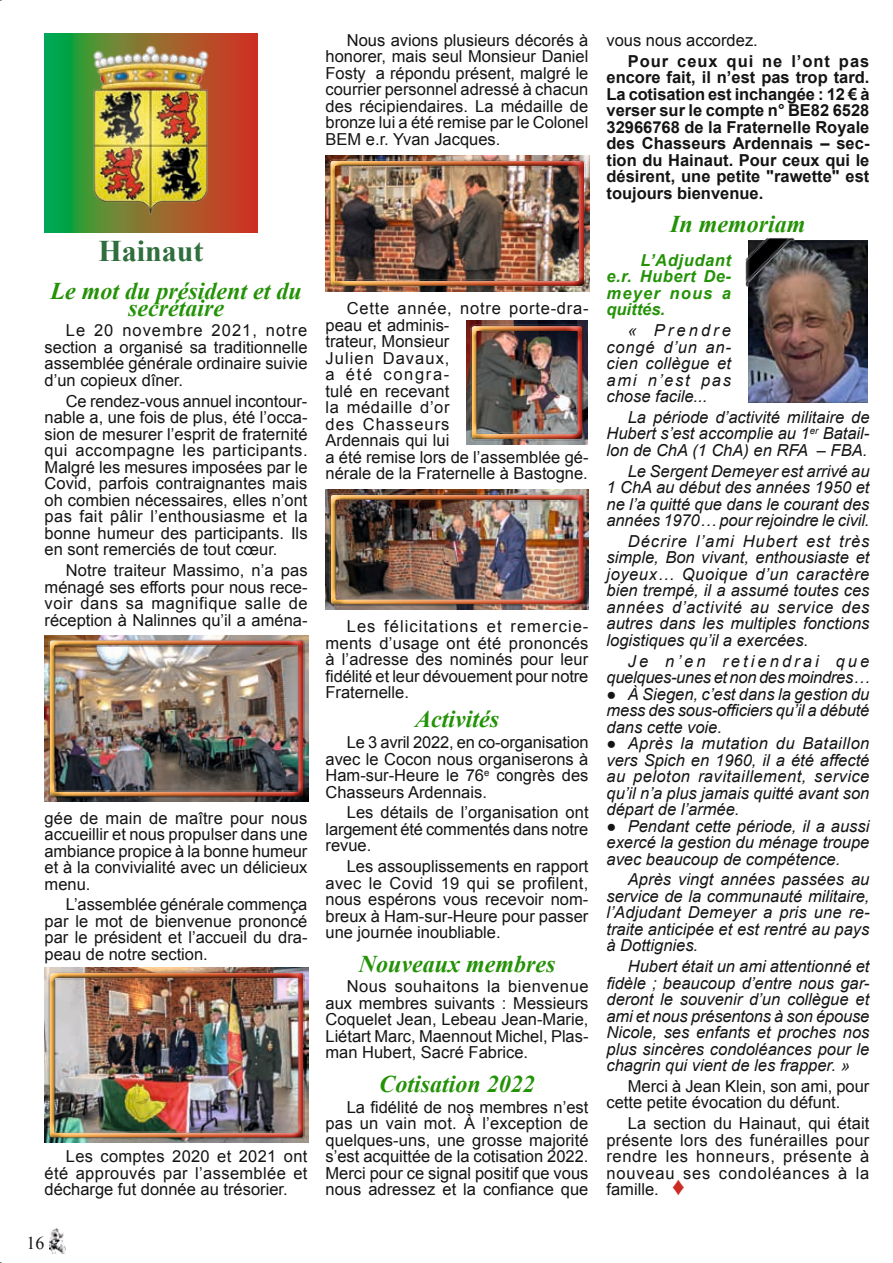
<style>
.page{position:relative;width:893px;height:1263px;background:#fff}
.page>*{position:absolute;margin:0;border:0;box-sizing:border-box;transform-origin:0 0}
.t1{font:700 30px "Times New Roman";color:#2f6f3e}
.t2{font:italic 700 24px "Times New Roman";color:#249207}
.t3{font:18px "Times New Roman";color:#131413}
.t4{font:16.5px/16.5px "Arial";color:#131413;text-align:justify}
.t5{font:italic 16.5px/16.5px "Arial";color:#131413;text-align:justify}
.t6{font:700 16.5px/16.5px "Arial";color:#131413;text-align:justify}
.t7{font:italic 16.5px/16.5px "Arial";letter-spacing:-.02em;color:#131413;text-align:right}
.t8{font:italic 700 16.5px/16.5px "Arial";letter-spacing:.04em;color:#249207;text-align:justify}
.s1{font-style:normal}
.s2{font-size:25.5px;color:#cc2d22}
</style>
<div class="page">
<img style="left:50px;top:1228px;width:16px;height:25px">
<svg style="left:45px;top:34px;width:212px;height:198px;background:#716d34"></svg>
<img style="left:73px;top:45px;width:155px;height:170px">
<div style="left:323px;top:153px;width:268px;height:134px;background:#fff;opacity:.75"></div>
<div style="left:323px;top:157px;width:268px;height:136px;background:#131413;opacity:.75"></div>
<div style="left:466px;top:318px;width:124px;height:120px;background:#fff;opacity:.75"></div>
<div style="left:466px;top:322px;width:124px;height:124px;background:#131413;opacity:.75"></div>
<div style="left:44px;top:632px;width:267px;height:164px;background:#fff;opacity:.75"></div>
<div style="left:44px;top:637px;width:267px;height:166px;background:#131413;opacity:.75"></div>
<div style="left:325px;top:486px;width:266px;height:118px;background:#fff;opacity:.75"></div>
<div style="left:325px;top:490px;width:266px;height:120px;background:#131413;opacity:.75"></div>
<div style="left:43px;top:968px;width:268px;height:175px;background:#131413;opacity:.75"></div>
<img style="left:748px;top:240px;width:119px;height:162px">
<img style="left:745px;top:237px;width:85px;height:85px">
<h1 class="t1" style="left:98px;top:229px;width:107px">Hainaut</h1>
<h2 class="t2" style="left:50px;top:274px;width:253px">Le mot du président et du</h2>
<h2 class="t2" style="left:128px;top:291px;width:97px">secrétaire</h2>
<p class="t4" style="left:45px;top:322px;width:264px;text-indent:21px">Le 20 novembre 2021, notre section a organisé sa traditionnelle assemblée générale ordinaire suivie d’un copieux dîner.</p>
<p class="t4" style="left:45px;top:393px;width:265px;text-indent:21px">Ce rendez-vous annuel incontour&shy;nable a, une fois de plus, été l’occa&shy;sion de mesurer l’esprit de fraternité qui accompagne les participants.<br>Malgré les mesures imposées par le Covid, parfois contraignantes mais oh combien nécessaires, elles n’ont pas fait pâlir l’enthousiasme et la bonne humeur des participants. Ils en sont remerciés de tout cœur.</p>
<p class="t4" style="left:45px;top:562px;width:265px;text-indent:21px">Notre traiteur Massimo, n’a pas ménagé ses efforts pour nous rece&shy;voir dans sa magnifique salle de réception à Nalinnes qu’il a aména-</p>
<p class="t4" style="left:45px;top:809px;width:264px">gée de main de maître pour nous accueillir et nous propulser dans une ambiance propice à la bonne humeur et à la convivialité avec un délicieux menu.</p>
<p class="t4" style="left:45px;top:896px;width:264px;text-indent:21px">L’assemblée générale commença par le mot de bienvenue prononcé par le président et l’accueil du dra&shy;peau de notre section.</p>
<p class="t4" style="left:45px;top:1148px;width:264px;text-indent:21px">Les comptes 2020 et 2021 ont été approuvés par l’assemblée et décharge fut donnée au trésorier.</p>
<p class="t3" style="left:27px;top:1230px;width:19px">16</p>
<p class="t4" style="left:326px;top:32px;width:264px;text-indent:21px">Nous avions plusieurs décorés à honorer, mais seul Monsieur Daniel Fosty a répondu présent, malgré le courrier personnel adressé à chacun des récipiendaires. La médaille de bronze lui a été remise par le Colonel BEM e.r. Yvan Jacques.</p>
<p class="t4" style="left:326px;top:300px;width:264px;text-align:left;text-indent:21px">Cette année, notre porte-dra&shy;peau et adminis-<br>trateur, Monsieur<br>Julien Davaux,<br>a été congra-<br>tulé en recevant<br>la médaille d’or<br>des Chasseurs<br>Ardennais qui lui<br>a été remise lors de l’assemblée gé&shy;nérale de la Fraternelle à Bastogne.</p>
<p class="t4" style="left:326px;top:618px;width:264px;text-indent:21px">Les félicitations et remercie&shy;ments d’usage ont été prononcés à l’adresse des nominés pour leur fidélité et leur dévouement pour notre Fraternelle.</p>
<h2 class="t2" style="left:415px;top:702px;width:85px">Activités</h2>
<p class="t4" style="left:326px;top:734px;width:264px;text-indent:21px">Le 3 avril 2022, en co-organisation avec le Cocon nous organiserons à Ham-sur-Heure le 76<sup>e</sup> congrès des Chasseurs Ardennais.</p>
<p class="t4" style="left:326px;top:804px;width:265px;text-indent:21px">Les détails de l’organisation ont largement été commentés dans notre revue.</p>
<p class="t4" style="left:326px;top:858px;width:264px;text-indent:21px">Les assouplissements en rapport avec le Covid 19 qui se profilent, nous espérons vous recevoir nom&shy;breux à Ham-sur-Heure pour passer une journée inoubliable.</p>
<h2 class="t2" style="left:359px;top:947px;width:198px">Nouveaux membres</h2>
<p class="t4" style="left:326px;top:978px;width:264px;text-indent:21px">Nous souhaitons la bienvenue aux membres suivants : Messieurs Coquelet Jean, Lebeau Jean-Marie, Liétart Marc, Maennout Michel, Plas&shy;man Hubert, Sacré Fabrice.</p>
<h2 class="t2" style="left:379px;top:1067px;width:157px">Cotisation 2022</h2>
<p class="t4" style="left:326px;top:1098px;width:265px;text-indent:21px">La fidélité de nos membres n’est pas un vain mot. À l’exception de quelques-uns, une grosse majorité s’est acquittée de la cotisation 2022.<br>Merci pour ce signal positif que vous nous adressez et la confiance que</p>
<p class="t4" style="left:606px;top:32px;width:153px">vous nous accordez.</p>
<p class="t6" style="left:606px;top:53px;width:264px;text-indent:21px">Pour ceux qui ne l’ont pas encore fait, il n’est pas trop tard.<br>La cotisation est inchangée : 12 € à verser sur le compte n° BE82 6528<br>32966768 de la Fraternelle Royale des Chasseurs Ardennais – sec&shy;tion du Hainaut. Pour ceux qui le désirent, une petite "rawette" est toujours bienvenue.</p>
<h2 class="t2" style="left:670px;top:207px;width:137px">In memoriam</h2>
<p class="t8" style="left:606px;top:252px;width:126px;text-indent:34px">L’Adjudant e.r. Hubert De&shy;meyer nous a quittés.</p>
<p class="t5" style="left:606px;top:322px;width:126px;text-indent:21px">« Prendre congé d’un an&shy;cien collègue et ami n’est pas chose facile...</p>
<p class="t5" style="left:606px;top:409px;width:265px;text-indent:21px">La période d’activité militaire de Hubert s’est accomplie au 1<sup>er</sup> Batail&shy;lon de ChA (1 ChA) en RFA – FBA.</p>
<p class="t5" style="left:606px;top:463px;width:265px;text-indent:21px">Le Sergent Demeyer est arrivé au 1 ChA au début des années 1950 et ne l’a quitté que dans le courant des années 1970… pour rejoindre le civil.</p>
<p class="t5" style="left:606px;top:533px;width:265px;text-indent:21px">Décrire l’ami Hubert est très simple, Bon vivant, enthousiaste et joyeux… Quoique d’un caractère bien trempé, il a assumé toutes ces années d’activité au service des autres dans les multiples fonctions logistiques qu’il a exercées.</p>
<p class="t7" style="left:606px;top:653px;width:264px">Je n’en retiendrai que quelques‑unes et non des moindres…</p>
<p class="t5" style="left:606px;top:686px;width:264px"><span class="s1">●</span> À Siegen, c’est dans la gestion du mess des sous-officiers qu’il a débuté dans cette voie.</p>
<p class="t5" style="left:606px;top:735px;width:264px"><span class="s1">●</span> Après la mutation du Bataillon vers Spich en 1960, il a été affecté au peloton ravitaillement, service qu’il n’a plus jamais quitté avant son départ de l’armée.</p>
<p class="t5" style="left:606px;top:818px;width:264px"><span class="s1">●</span> Pendant cette période, il a aussi exercé la gestion du ménage troupe avec beaucoup de compétence.</p>
<p class="t5" style="left:606px;top:871px;width:265px;text-indent:21px">Après vingt années passées au service de la communauté militaire, l’Adjudant Demeyer a pris une re&shy;traite anticipée et est rentré au pays à Dottignies.</p>
<p class="t5" style="left:606px;top:958px;width:264px;text-indent:21px">Hubert était un ami attentionné et fidèle ; beaucoup d’entre nous gar&shy;deront le souvenir d’un collègue et ami et nous présentons à son épouse Nicole, ses enfants et proches nos plus sincères condoléances pour le chagrin qui vient de les frapper. »</p>
<p class="t4" style="left:606px;top:1078px;width:264px;text-indent:21px">Merci à Jean Klein, son ami, pour cette petite évocation du défunt.</p>
<p class="t4" style="left:606px;top:1115px;width:264px;text-indent:21px">La section du Hainaut, qui était présente lors des funérailles pour rendre les honneurs, présente à nouveau ses condoléances à la famille. <span class="s2">♦</span></p>
</div>
